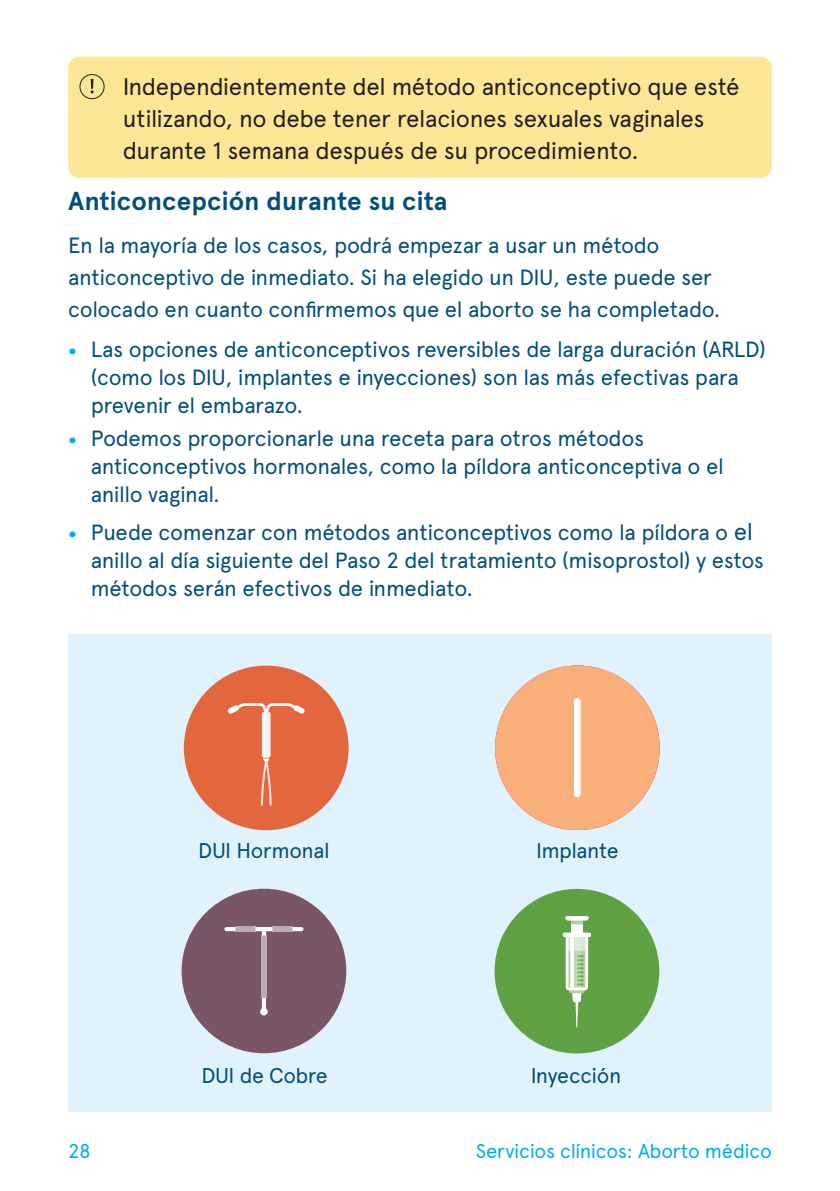
<style>
.page{position:relative;width:840px;height:1191px;background:#fff}
.page>*{position:absolute;margin:0;border:0;box-sizing:border-box;transform-origin:0 0}
.H1_2{font:700 26px "Apercu Pro";letter-spacing:.01em;color:#014e7d}
.Warning_NS{font:24px/32px "Apercu Pro";letter-spacing:-.02em;color:#231f20}
.BODY{font:22px/28px "Apercu Pro";letter-spacing:-.02em;color:#014e7d}
.BODY-2{font:21.4px "Apercu Pro";letter-spacing:-.025em;color:#014e7d}
.t1{font:20px "Apercu Pro";letter-spacing:-.02em;color:#00aeef}
.s1{font-family:"Filson Pro";font-weight:700;color:#00aeef}
.s2{font-size:24px}
</style>
<div class="page">
<div style="left:68px;top:57px;width:703px;height:121px;background:#fde696;border-radius:11px"></div>
<svg style="left:90px;top:79px;width:4px;height:14px"></svg>
<div style="left:79px;top:74px;width:25px;height:25px;border:1px solid #231f20;border-radius:50%"></div>
<div style="left:68px;top:634px;width:703px;height:477px;background:#e0f2fb"></div>
<div style="left:494px;top:889px;width:165px;height:164px;background:#5fa143;border-radius:82px"></div>
<svg style="left:565px;top:937px;width:23px;height:91px"></svg>
<svg style="left:570px;top:920px;width:12px;height:4px"></svg>
<div style="left:570px;top:924px;width:12px;height:11px;background:#fff"></div>
<svg style="left:565px;top:916px;width:24px;height:4px"></svg>
<div style="left:562px;top:932px;width:28px;height:5px;background:#fff;border-radius:2px"></div>
<svg style="left:572px;top:937px;width:8px;height:51px"></svg>
<div style="left:495px;top:665px;width:164px;height:165px;background:#f9af7a;border-radius:82px"></div>
<div style="left:573px;top:698px;width:7px;height:99px;background:#fef7f3;border-radius:3px"></div>
<svg style="left:573px;top:698px;width:5px;height:99px"></svg>
<div style="left:184px;top:665px;width:164px;height:165px;background:#e2673f;border-radius:50%"></div>
<svg style="left:228px;top:703px;width:77px;height:103px"></svg>
<div style="left:181px;top:888px;width:165px;height:165px;background:#7a5467;border-radius:82px"></div>
<svg style="left:260px;top:997px;width:7px;height:18px"></svg>
<div style="left:261px;top:935px;width:5px;height:63px;background:#bca9b2"></div>
<svg style="left:224px;top:927px;width:11px;height:4px"></svg>
<div style="left:235px;top:926px;width:20px;height:5px;background:#bca9b2"></div>
<svg style="left:292px;top:927px;width:11px;height:4px"></svg>
<div style="left:272px;top:926px;width:20px;height:5px;background:#bca9b2"></div>
<svg style="left:255px;top:927px;width:17px;height:8px"></svg>
<p class="Warning_NS" style="left:123px;top:69px;width:618px">Independientemente del método anticonceptivo que esté utilizando, no debe tener relaciones sexuales vaginales durante 1 semana después de su procedimiento.</p>
<p class="H1_2" style="left:68px;top:180px;width:381px">Anticoncepción durante su cita</p>
<p class="BODY" style="left:68px;top:228px;width:653px;line-height:32px">En la mayoría de los casos, podrá empezar a usar un método anticonceptivo de inmediato. Si ha elegido un DIU, este puede ser colocado en cuanto confirmemos que el aborto se ha completado.</p>
<p class="BODY" style="left:91px;top:333px;width:676px;text-indent:-23px"><span class="s1">•</span> Las opciones de anticonceptivos reversibles de larga duración (ARLD) (como los DIU, implantes e inyecciones) son las más efectivas para prevenir el embarazo.</p>
<p class="BODY" style="left:91px;top:423px;width:634px;text-indent:-23px"><span class="s1">•</span> Podemos proporcionarle una receta para otros métodos anticonceptivos hormonales, como la píldora anticonceptiva o el anillo vaginal.</p>
<p class="BODY" style="left:91px;top:517px;width:674px;text-indent:-23px"><span class="s1">•</span> Puede comenzar con métodos anticonceptivos como la píldora o <span class="s2">el </span>anillo al día siguiente del Paso 2 del tratamiento (misoprostol) y estos métodos serán efectivos de inmediato.</p>
<p class="BODY-2" style="left:198px;top:835px;width:133px">DUI Hormonal</p>
<p class="BODY-2" style="left:536px;top:835px;width:84px">Implante</p>
<p class="BODY-2" style="left:201px;top:1059px;width:128px">DUI de Cobre</p>
<p class="BODY-2" style="left:530px;top:1059px;width:92px">Inyección</p>
<p class="t1" style="left:68px;top:1136px;width:24px">28</p>
<p class="t1" style="left:475px;top:1136px;width:297px">Servicios clínicos: Aborto médico</p>
</div>
